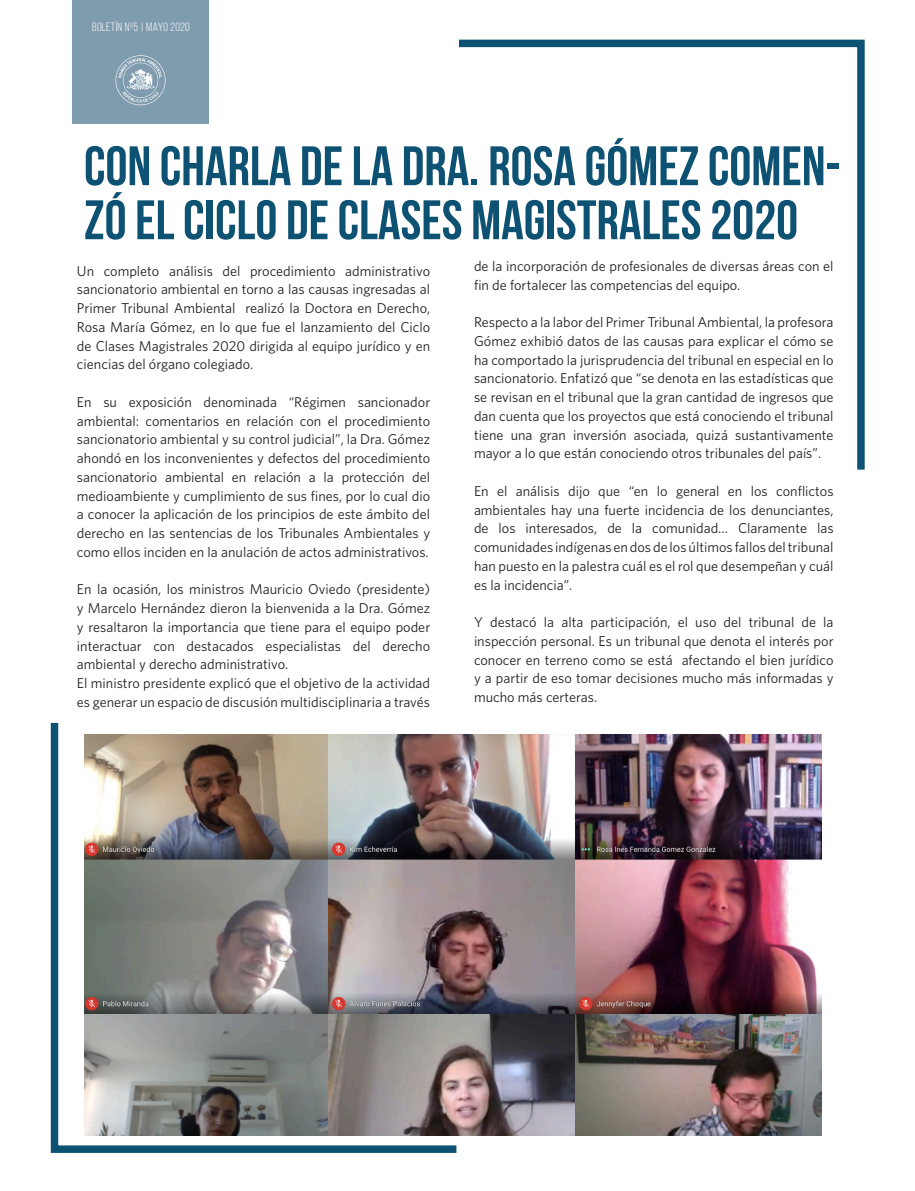
<style>
.page{position:relative;width:915px;height:1191px;background:#fff}
.page>*{position:absolute;margin:0;border:0;box-sizing:border-box;transform-origin:0 0}
.t1{font:700 55.5px/54px "Bebas Neue";color:#0e5273}
.t2{font:14.25px/18.8px "Whitney";color:#231f20;text-align:justify}
.t3{font:12px "Bebas Neue";letter-spacing:.03em;color:#fff}
</style>
<div class="page">
<svg style="left:459px;top:39px;width:406px;height:431px"></svg>
<svg style="left:50px;top:722px;width:414px;height:431px"></svg>
<img style="left:84px;top:735px;width:737px;height:400px">
<div style="left:72px;top:0;width:136px;height:124px;background:#7f9cae"></div>
<svg style="left:115px;top:55px;width:50px;height:50px"></svg>
<p class="t3" style="left:92px;top:21px;width:99px">BOLETÍN nº5 | MAYO 2020</p>
<p class="t1" style="left:84px;top:138px;width:757px">CON CHARLA DE LA DRA. ROSA GÓMEZ COMEN-<br>ZÓ EL CICLO DE CLASES MAGISTRALES 2020</p>
<p class="t2" style="left:77px;top:261px;width:354px">Un completo análisis del procedimiento administrativo sancionatorio ambiental en torno a las causas ingresadas al Primer Tribunal Ambiental realizó la Doctora en Derecho, Rosa María Gómez, en lo que fue el lanzamiento del Ciclo de Clases Magistrales 2020 dirigida al equipo jurídico y en ciencias del órgano colegiado.</p>
<p class="t2" style="left:77px;top:392px;width:354px">En su exposición denominada “Régimen sancionador ambiental: comentarios en relación con el procedimiento sancionatorio ambiental y su control judicial”, la Dra. Gómez ahondó en los inconvenientes y defectos del procedimiento sancionatorio ambiental en relación a la protección del medioambiente y cumplimiento de sus fines, por lo cual dio a conocer la aplicación de los principios de este ámbito del derecho en las sentencias de los Tribunales Ambientales y como ellos inciden en la anulación de actos administrativos.</p>
<p class="t2" style="left:77px;top:580px;width:354px">En la ocasión, los ministros Mauricio Oviedo (presidente) y Marcelo Hernández dieron la bienvenida a la Dra. Gómez y resaltaron la importancia que tiene para el equipo poder interactuar con destacados especialistas del derecho ambiental y derecho administrativo.</p>
<p class="t2" style="left:77px;top:673px;width:354px">El ministro presidente explicó que el objetivo de la actividad es generar un espacio de discusión multidisciplinaria a través</p>
<p class="t2" style="left:474px;top:256px;width:361px">de la incorporación de profesionales de diversas áreas con el fin de fortalecer las competencias del equipo.</p>
<p class="t2" style="left:474px;top:312px;width:361px">Respecto a la labor del Primer Tribunal Ambiental, la profesora Gómez exhibió datos de las causas para explicar el cómo se ha comportado la jurisprudencia del tribunal en especial en lo sancionatorio. Enfatizó que “se denota en las estadísticas que se revisan en el tribunal que la gran cantidad de ingresos que dan cuenta que los proyectos que está conociendo el tribunal tiene una gran inversión asociada, quizá sustantivamente mayor a lo que están conociendo otros tribunales del país”.</p>
<p class="t2" style="left:474px;top:481px;width:361px">En el análisis dijo que “en lo general en los conflictos ambientales hay una fuerte incidencia de los denunciantes, de los interesados, de la comunidad… Claramente las comunidades indígenas en dos de los últimos fallos del tribunal han puesto en la palestra cuál es el rol que desempeñan y cuál es la incidencia”.</p>
<p class="t2" style="left:474px;top:612px;width:361px">Y destacó la alta participación, el uso del tribunal de la inspección personal. Es un tribunal que denota el interés por conocer en terreno como se está afectando el bien jurídico y a partir de eso tomar decisiones mucho más informadas y mucho más certeras.</p>
</div>
